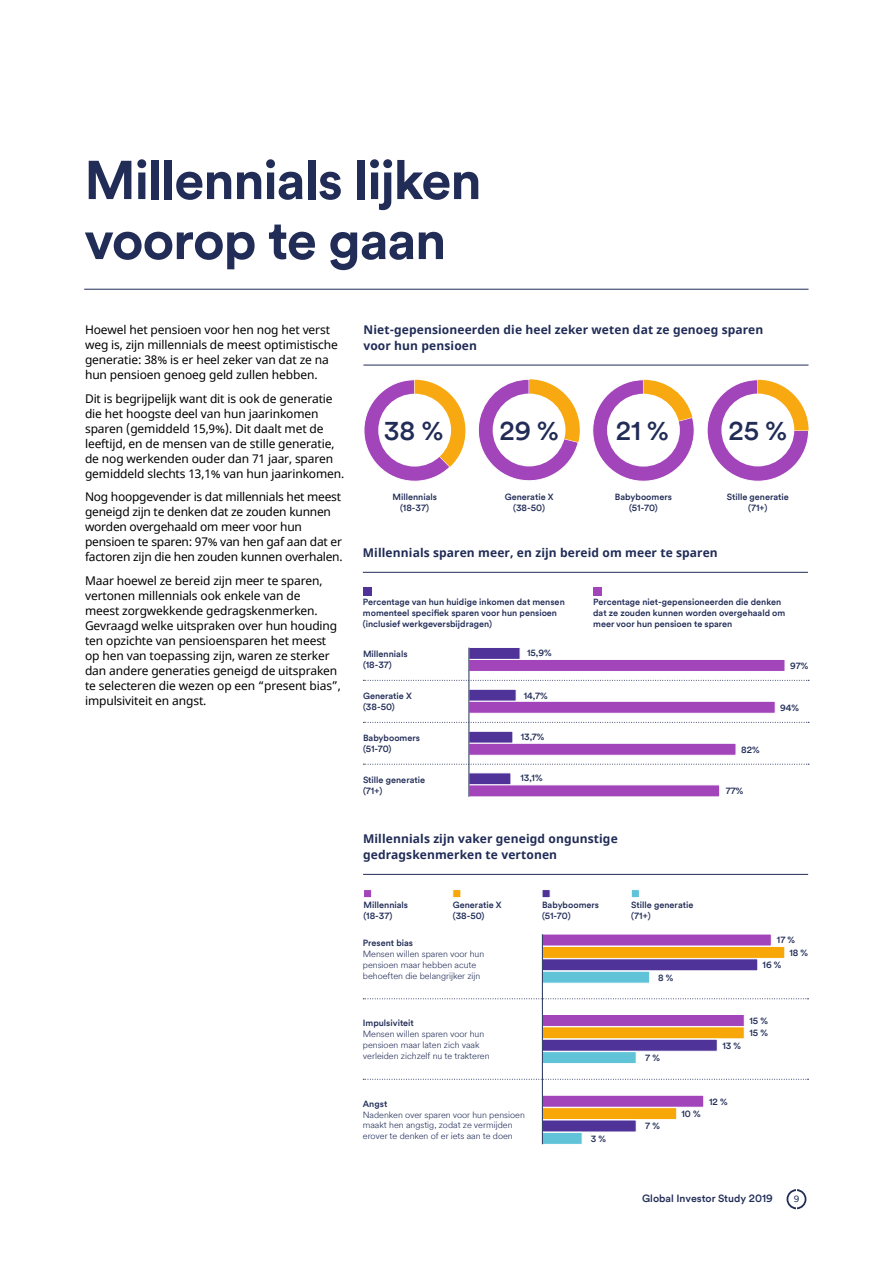
<style>
.page{position:relative;width:893px;height:1263px;background:#fff}
.page>*{position:absolute;margin:0;border:0;box-sizing:border-box;transform-origin:0 0}
.t1{font:700 54px/60px "Schroders Circular TT";letter-spacing:-.025em;color:#212c57}
.t2{font:500 25.8px "Schroders Circular TT";color:#212c57}
.t3{font:12px/15px "Noto Sans";letter-spacing:-.01em;color:#000}
.t4{font:700 12px/15.6px "Noto Sans";letter-spacing:.01em;color:#212c57}
.t5{font:500 10.5px "Schroders Circular TT";color:#212c57}
.t6{font:500 9px/10.8px "Schroders Circular TT";color:#212c57}
.t7{font:300 9px/10.8px "Schroders Circular TT";color:#212c57}
.t8{font:9px "Schroders Circular TT";color:#212c57}
</style>
<div class="page">
<svg style="left:786px;top:1189px;width:20px;height:20px"></svg>
<div style="left:788px;top:1191px;width:17px;height:16px;background:#fff;border-radius:50%"></div>
<hr style="left:84px;top:289px;width:724px;height:1px;background:#212c57">
<hr style="left:363px;top:365px;width:445px;height:1px;background:#212c57">
<svg style="left:707px;top:379px;width:102px;height:103px"></svg>
<svg style="left:592px;top:379px;width:103px;height:103px"></svg>
<svg style="left:364px;top:379px;width:101px;height:103px"></svg>
<div style="left:378px;top:394px;width:73px;height:73px;background:#fff;border-radius:50%"></div>
<div style="left:607px;top:394px;width:73px;height:73px;background:#fff;border-radius:50%"></div>
<svg style="left:478px;top:379px;width:102px;height:102px"></svg>
<div style="left:493px;top:394px;width:72px;height:72px;background:#fff;border-radius:50%"></div>
<div style="left:721px;top:394px;width:73px;height:72px;background:#fff;border-radius:50%"></div>
<hr style="left:363px;top:572px;width:445px;height:1px;background:#212c57">
<svg style="left:363px;top:680px;width:446px;height:1px"></svg>
<svg style="left:363px;top:722px;width:446px;height:1px"></svg>
<svg style="left:363px;top:764px;width:446px;height:1px"></svg>
<div style="left:469px;top:647px;width:51px;height:13px;background:#4f3399;border:1px solid #fff"></div>
<div style="left:469px;top:659px;width:316px;height:13px;background:#a345ba;border:1px solid #fff"></div>
<div style="left:469px;top:689px;width:47px;height:12px;background:#4f3399;border:1px solid #fff"></div>
<div style="left:469px;top:701px;width:306px;height:12px;background:#a345ba;border:1px solid #fff"></div>
<div style="left:469px;top:731px;width:44px;height:12px;background:#4f3399;border:1px solid #fff"></div>
<div style="left:469px;top:743px;width:267px;height:12px;background:#a345ba;border:1px solid #fff"></div>
<div style="left:469px;top:773px;width:42px;height:12px;background:#4f3399;border:1px solid #fff"></div>
<div style="left:469px;top:785px;width:251px;height:12px;background:#a345ba"></div>
<hr style="left:469px;top:648px;width:1px;height:149px;background:#fff">
<div style="left:363px;top:587px;width:8px;height:8px;background:#4f3399"></div>
<div style="left:594px;top:587px;width:8px;height:8px;background:#a345ba"></div>
<hr style="left:363px;top:874px;width:445px;height:1px;background:#212c57">
<div style="left:363px;top:889px;width:9px;height:9px;background:#a345ba;border:1px solid #fff"></div>
<div style="left:452px;top:889px;width:9px;height:9px;background:#f7a808;border:1px solid #fff"></div>
<div style="left:542px;top:889px;width:8px;height:9px;background:#4f3399;border:1px solid #fff"></div>
<div style="left:631px;top:889px;width:9px;height:9px;background:#61c3d7;border:1px solid #fff"></div>
<svg style="left:363px;top:998px;width:445px;height:1px"></svg>
<svg style="left:363px;top:1079px;width:445px;height:1px"></svg>
<div style="left:542px;top:934px;width:229px;height:12px;background:#a345ba"></div>
<div style="left:542px;top:946px;width:243px;height:12px;background:#f7a808;border:1px solid #fff"></div>
<div style="left:542px;top:958px;width:216px;height:13px;background:#4f3399;border:1px solid #fff"></div>
<div style="left:542px;top:971px;width:108px;height:12px;background:#61c3d7;border:1px solid #fff"></div>
<div style="left:542px;top:1014px;width:202px;height:13px;background:#a345ba;border:1px solid #fff"></div>
<div style="left:542px;top:1027px;width:202px;height:12px;background:#f7a808;border:1px solid #fff"></div>
<div style="left:542px;top:1039px;width:175px;height:12px;background:#4f3399;border:1px solid #fff"></div>
<div style="left:542px;top:1051px;width:94px;height:13px;background:#61c3d7;border:1px solid #fff"></div>
<div style="left:542px;top:1095px;width:162px;height:12px;background:#a345ba;border:1px solid #fff"></div>
<div style="left:542px;top:1107px;width:135px;height:13px;background:#f7a808;border:1px solid #fff"></div>
<div style="left:542px;top:1120px;width:94px;height:12px;background:#4f3399"></div>
<div style="left:542px;top:1132px;width:40px;height:12px;background:#61c3d7;border:1px solid #fff"></div>
<hr style="left:542px;top:934px;width:1px;height:210px;background:#fff">
<h1 class="t1" style="left:84px;top:148px;width:399px">Millennials lijken voorop te gaan</h1>
<p class="t3" style="left:85px;top:323px;width:254px">Hoewel het pensioen voor hen nog het verst weg is, zijn millennials de meest optimistische generatie: 38% is er heel zeker van dat ze na hun pensioen genoeg geld zullen hebben.</p>
<p class="t3" style="left:85px;top:391px;width:261px">Dit is begrijpelijk want dit is ook de generatie die het hoogste deel van hun jaarinkomen sparen (gemiddeld 15,9%). Dit daalt met de leeftijd, en de mensen van de stille generatie, de nog werkenden ouder dan 71 jaar, sparen gemiddeld slechts 13,1% van hun jaarinkomen.</p>
<p class="t3" style="left:85px;top:490px;width:259px">Nog hoopgevender is dat millennials het meest geneigd zijn te denken dat ze zouden kunnen worden overgehaald om meer voor hun pensioen te sparen: 97% van hen gaf aan dat er factoren zijn die hen zouden kunnen overhalen.</p>
<p class="t3" style="left:85px;top:573px;width:257px">Maar hoewel ze bereid zijn meer te sparen, vertonen millennials ook enkele van de<br>meest zorgwekkende gedragskenmerken.<br>Gevraagd welke uitspraken over hun houding ten opzichte van pensioensparen het meest op hen van toepassing zijn, waren ze sterker dan andere generaties geneigd de uitspraken te selecteren die wezen op een “present bias”, impulsiviteit en angst.</p>
<p class="t4" style="left:363px;top:322px;width:401px">Niet-gepensioneerden die heel zeker weten dat ze genoeg sparen voor hun pensioen</p>
<h2 class="t2" style="left:384px;top:413px;width:61px">38 %</h2>
<h2 class="t2" style="left:616px;top:413px;width:54px">21 %</h2>
<h2 class="t2" style="left:499px;top:413px;width:61px">29 %</h2>
<h2 class="t2" style="left:729px;top:413px;width:60px">25 %</h2>
<p class="t6" style="left:615px;top:491px;width:59px;text-align:center">Babyboomers (51-70)</p>
<p class="t6" style="left:727px;top:491px;width:64px;text-align:center">Stille generatie (71+)</p>
<p class="t4" style="left:363px;top:545px;width:356px">Millennials sparen meer, en zijn bereid om meer te sparen</p>
<p class="t6" style="left:392px;top:491px;width:46px;text-align:center">Millennials (18-37)</p>
<p class="t6" style="left:505px;top:491px;width:50px;text-align:center">Generatie X (38-50)</p>
<p class="t6" style="left:363px;top:596px;width:203px">Percentage van hun huidige inkomen dat mensen momenteel specifiek sparen voor hun pensioen (inclusief werkgeversbijdragen)</p>
<p class="t6" style="left:593px;top:596px;width:194px">Percentage niet-gepensioneerden die denken dat ze zouden kunnen worden overgehaald om meer voor hun pensioen te sparen</p>
<p class="t6" style="left:363px;top:648px;width:46px">Millennials (18-37)</p>
<p class="t6" style="left:527px;top:647px;width:26px">15,9%</p>
<p class="t6" style="left:363px;top:690px;width:50px">Generatie X (38-50)</p>
<p class="t6" style="left:524px;top:690px;width:25px">14,7%</p>
<p class="t6" style="left:363px;top:732px;width:59px">Babyboomers (51-70)</p>
<p class="t6" style="left:521px;top:731px;width:25px">13,7%</p>
<p class="t6" style="left:363px;top:774px;width:64px">Stille generatie (71+)</p>
<p class="t6" style="left:520px;top:772px;width:23px">13,1%</p>
<p class="t6" style="left:741px;top:744px;width:20px">82%</p>
<p class="t6" style="left:726px;top:785px;width:19px">77%</p>
<p class="t6" style="left:790px;top:660px;width:20px">97%</p>
<p class="t6" style="left:780px;top:702px;width:20px">94%</p>
<p class="t4" style="left:363px;top:831px;width:256px">Millennials zijn vaker geneigd ongunstige gedragskenmerken te vertonen</p>
<p class="t6" style="left:364px;top:899px;width:46px">Millennials (18-37)</p>
<p class="t6" style="left:453px;top:899px;width:50px">Generatie X (38-50)</p>
<p class="t6" style="left:542px;top:899px;width:59px">Babyboomers (51-70)</p>
<p class="t6" style="left:631px;top:899px;width:64px">Stille generatie (71+)</p>
<p class="t6" style="left:363px;top:937px;width:52px">Present bias</p>
<p class="t7" style="left:363px;top:948px;width:123px">Mensen willen sparen voor hun pensioen maar hebben acute behoeften die belangrijker zijn</p>
<p class="t6" style="left:363px;top:1017px;width:53px">Impulsiviteit</p>
<p class="t7" style="left:363px;top:1028px;width:128px">Mensen willen sparen voor hun pensioen maar laten zich vaak verleiden zichzelf nu te trakteren</p>
<p class="t6" style="left:658px;top:971px;width:17px">8 %</p>
<p class="t6" style="left:645px;top:1052px;width:16px">7 %</p>
<p class="t6" style="left:777px;top:934px;width:20px">17 %</p>
<p class="t6" style="left:789px;top:947px;width:20px">18 %</p>
<p class="t6" style="left:762px;top:959px;width:20px">16 %</p>
<p class="t6" style="left:722px;top:1040px;width:20px">13 %</p>
<p class="t6" style="left:749px;top:1014px;width:20px;line-height:12.5px">15 %<br>15 %</p>
<p class="t6" style="left:363px;top:1098px;width:26px">Angst</p>
<p class="t7" style="left:363px;top:1109px;width:163px">Nadenken over sparen voor hun pensioen maakt hen angstig, zodat ze vermijden erover te denken of er iets aan te doen</p>
<p class="t6" style="left:591px;top:1133px;width:17px">3 %</p>
<p class="t6" style="left:645px;top:1120px;width:16px">7 %</p>
<p class="t6" style="left:681px;top:1108px;width:21px">10 %</p>
<p class="t6" style="left:709px;top:1096px;width:20px">12 %</p>
<p class="t5" style="left:642px;top:1191px;width:132px">Global Investor Study 2019</p>
<p class="t8" style="left:794px;top:1193px;width:7px">9</p>
</div>
